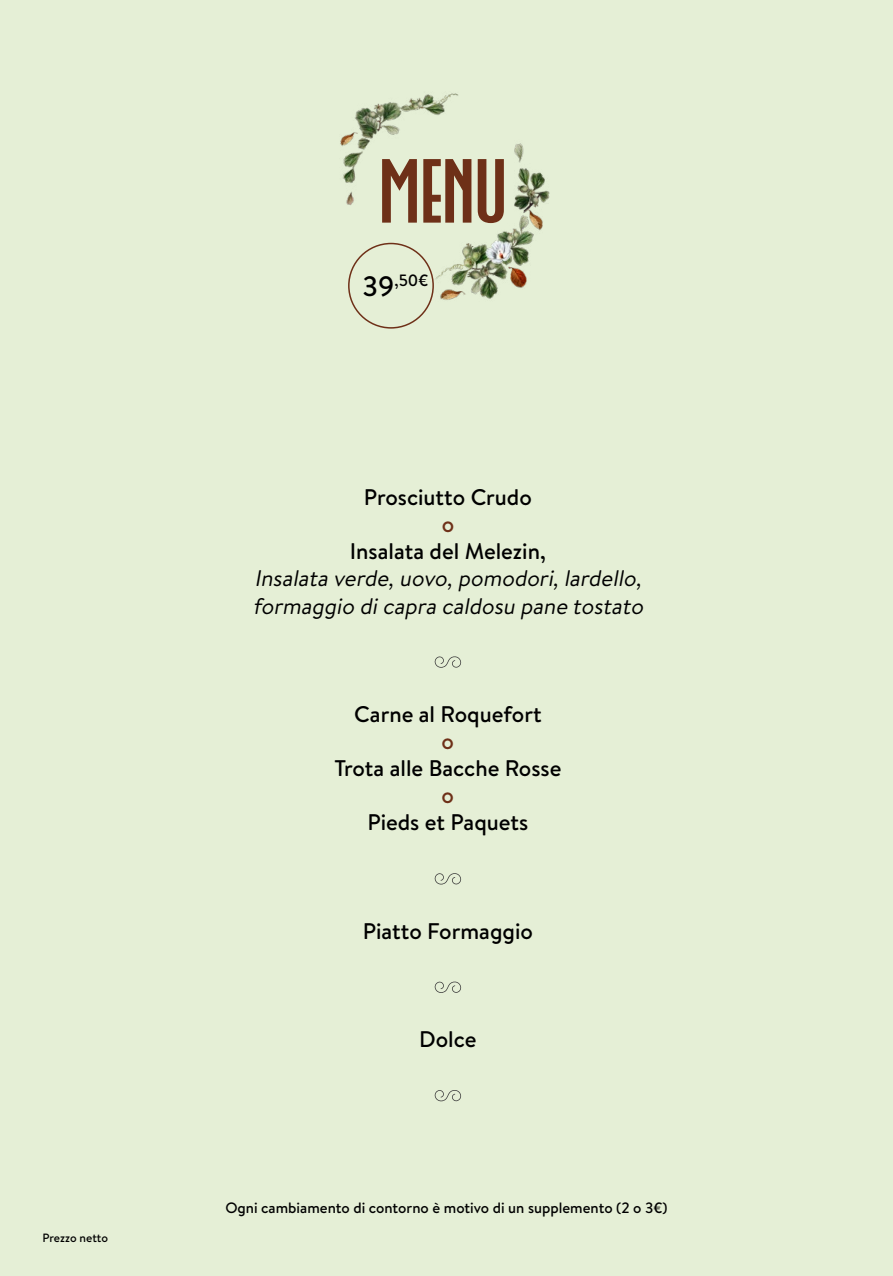
<style>
.page{position:relative;width:893px;height:1276px;background:#e5efd6}
.page>*{position:absolute;margin:0;border:0;box-sizing:border-box;transform-origin:0 0}
.t1{font:90.75px "Decohead FREE Regular";color:#6e3018}
.t2{font:500 22.65px "Brandon Text";color:#000}
.t3{font:italic 22.65px/27.2px "Brandon Text";color:#000}
.t4{font:500 22.65px "Brandon Text";color:#6e3018}
.t5{font:500 16.35px "Brandon Text";color:#000}
.t6{font:500 15px "Brandon Text";color:#000}
.t7{font:500 12px "Brandon Text";color:#000}
.s1{font-size:28.05px}
</style>
<div class="page">
<img style="left:340px;top:93px;width:210px;height:227px">
<svg style="left:434px;top:656px;width:27px;height:12px"></svg>
<svg style="left:434px;top:873px;width:27px;height:11px"></svg>
<svg style="left:434px;top:981px;width:27px;height:12px"></svg>
<svg style="left:434px;top:1090px;width:27px;height:11px"></svg>
<div style="left:348px;top:243px;width:86px;height:86px;border:2px solid #6e3018;border-radius:50%"></div>
<p class="t7" style="left:43px;top:1229px;width:67px">Prezzo netto</p>
<h1 class="t1" style="left:379px;top:138px;width:129px">MENU</h1>
<p class="t5" style="left:363px;top:269px;width:67px"><span class="s1">39</span>,50€</p>
<p class="t2" style="left:364px;top:482px;width:169px">Prosciutto Crudo</p>
<p class="t4" style="left:442px;top:509px;width:14px">o</p>
<p class="t2" style="left:350px;top:536px;width:197px">Insalata del Melezin,</p>
<p class="t3" style="left:253px;top:564px;width:397px">Insalata verde,uovo,pomodori,lardello, formaggio dicapra caldosu pane tostato</p>
<p class="t2" style="left:354px;top:698px;width:189px">Carne al Roquefort</p>
<p class="t4" style="left:442px;top:725px;width:14px">o</p>
<p class="t2" style="left:334px;top:752px;width:228px">Trota alle Bacche Rosse</p>
<p class="t4" style="left:442px;top:780px;width:14px">o</p>
<p class="t2" style="left:367px;top:807px;width:162px">Pieds et Paquets</p>
<p class="t2" style="left:363px;top:915px;width:172px">Piatto Formaggio</p>
<p class="t2" style="left:419px;top:1023px;width:59px">Dolce</p>
<p class="t6" style="left:225px;top:1198px;width:444px">Ogni cambiamento di contorno è motivo di un supplemento (2 o 3€)</p>
</div>
